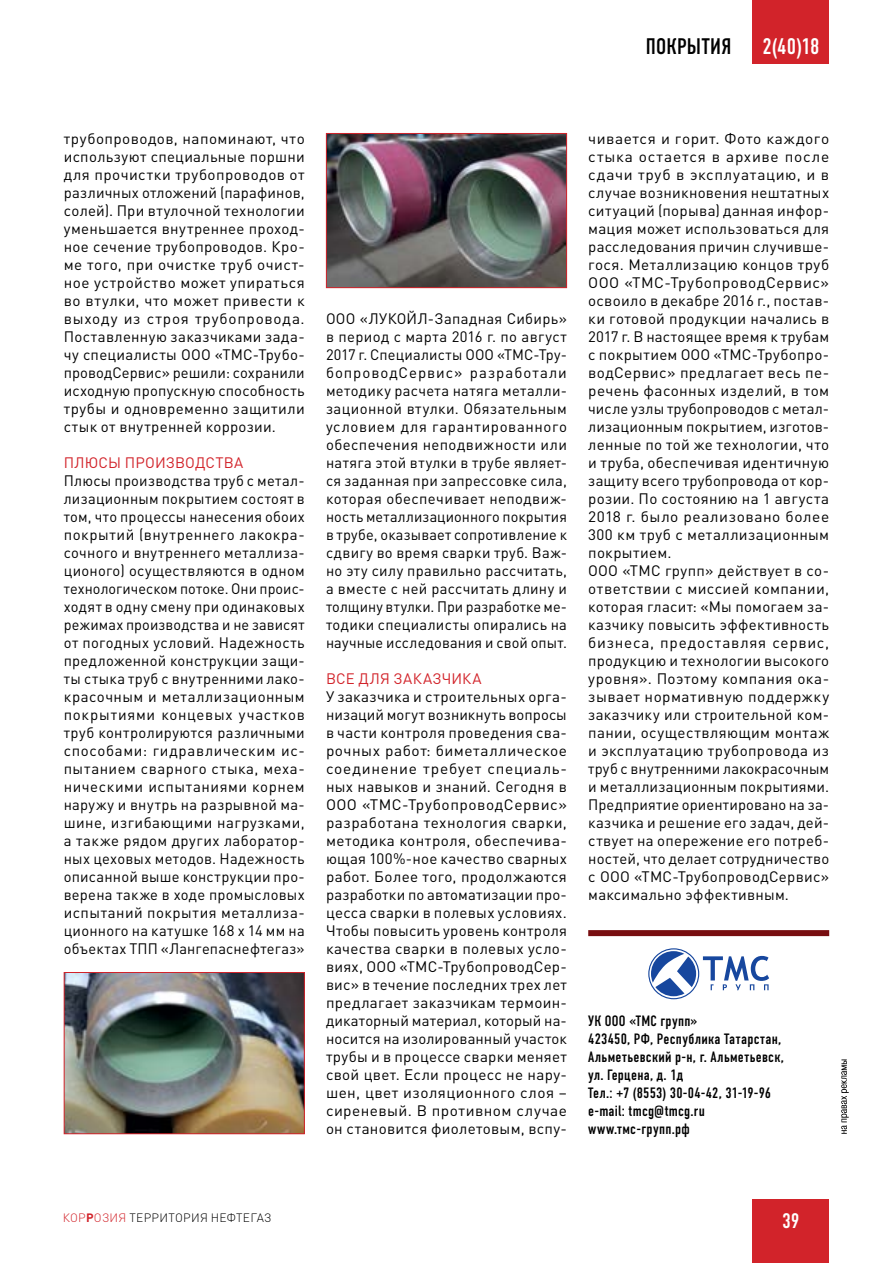
<style>
.page{position:relative;width:893px;height:1263px;background:#fff}
.page>*{position:absolute;margin:0;border:0;box-sizing:border-box;transform-origin:0 0}
.t1{font:22.5px "DIN Condensed C";letter-spacing:.015em;color:#000}
.t2{font:22.5px "DIN Condensed C";color:#fff}
.t3{font:21px "DIN Condensed C";color:#fff}
.t4{font:15px/18px "DIN Pro";letter-spacing:.02em;color:#000;text-align:justify}
.t5{font:15px/18px "DIN Condensed C";letter-spacing:.02em;color:#000}
.t6{font:15px "DIN Pro";letter-spacing:.01em;color:#d2232a}
.t7{font:300 12px "DIN Pro";letter-spacing:.02em;color:#000}
.s1{color:#d2232a}
.s2{font-weight:700;color:#d2232a}
</style>
<div class="page">
<div style="left:753px;top:1199px;width:76px;height:64px;background:#d2232a"></div>
<div style="left:753px;top:0;width:76px;height:64px;background:#d2232a"></div>
<img style="left:66px;top:974px;width:237px;height:158px">
<div style="left:64px;top:972px;width:241px;height:162px;border:1px solid #d2232a"></div>
<img style="left:328px;top:135px;width:237px;height:151px">
<div style="left:326px;top:133px;width:241px;height:155px;border:1px solid #d2232a"></div>
<svg style="left:841px;top:1059px;width:8px;height:75px"></svg>
<div style="left:588px;top:930px;width:241px;height:6px;background:#780e10"></div>
<svg style="left:648px;top:948px;width:121px;height:51px"></svg>
<h1 class="t1" style="left:646px;top:34px;width:87px">ПОКРЫТИЯ</h1>
<h1 class="t2" style="left:762px;top:34px;width:59px">2(40)18</h1>
<p class="t4" style="left:64px;top:129px;width:242px">трубопроводов, напоминают, что используют специальные поршни для прочистки трубопроводов от различных отложений (парафинов, солей). При втулочной технологии уменьшается внутреннее проход&shy;ное сечение трубопроводов. Кро&shy;ме того, при очистке труб очист&shy;ное устройство может упираться во втулки, что может привести к выходу из строя трубопровода.<br>Поставленную заказчиками зада&shy;чу специалисты ООО «ТМС-Трубо&shy;проводСервис» решили: сохранили исходную пропускную способность трубы и одновременно защитили стык от внутренней коррозии.</p>
<p class="t6" style="left:64px;top:452px;width:181px">ПЛЮСЫ ПРОИЗВОДСТВА</p>
<p class="t4" style="left:64px;top:471px;width:242px">Плюсы производства труб с метал&shy;лизационным покрытием состоят в том, что процессы нанесения обоих покрытий (внутреннего лакокра&shy;сочного и внутреннего металлиза&shy;ционого) осуществляются в одном технологическом потоке. Они проис&shy;ходят в одну смену при одинаковых режимах производства и не зависят от погодных условий. Надежность предложенной конструкции защи&shy;ты стыка труб с внутренними лако&shy;красочным и металлизационным покрытиями концевых участков труб контролируются различными способами: гидравлическим ис&shy;пытанием сварного стыка, меха&shy;ническими испытаниями корнем наружу и внутрь на разрывной ма&shy;шине, изгибающими нагрузками, а также рядом других лаборатор&shy;ных цеховых методов. Надежность описанной выше конструкции про&shy;верена также в ходе промысловых испытаний покрытия металлиза&shy;ционного на катушке 168 х 14 мм на объектах ТПП «Лангепаснефтегаз»</p>
<p class="t4" style="left:326px;top:309px;width:242px">ООО «ЛУКОЙЛ-Западная Сибирь» в период с марта 2016 г. по август 2017 г. Специалисты ООО «ТМС-Тру&shy;бопроводСервис» разработали методику расчета натяга металли&shy;зационной втулки. Обязательным условием для гарантированного обеспечения неподвижности или натяга этой втулки в трубе являет&shy;ся заданная при запрессовке сила, которая обеспечивает неподвиж&shy;ность металлизационного покрытия в трубе, оказывает сопротивление к сдвигу во время сварки труб. Важ&shy;но эту силу правильно рассчитать, а вместе с ней рассчитать длину и толщину втулки. При разработке ме&shy;тодики специалисты опирались на научные исследования и свой опыт.</p>
<p class="t6" style="left:326px;top:668px;width:157px">ВСЕ ДЛЯ ЗАКАЗЧИКА</p>
<p class="t4" style="left:326px;top:687px;width:242px">У заказчика и строительных орга&shy;низаций могут возникнуть вопросы в части контроля проведения сва&shy;рочных работ: биметаллическое соединение требует специаль&shy;ных навыков и знаний. Сегодня в ООО «ТМС-ТрубопроводСервис» разработана технология сварки, методика контроля, обеспечива&shy;ющая 100%-ное качество сварных работ. Более того, продолжаются разработки по автоматизации про&shy;цесса сварки в полевых условиях.<br>Чтобы повысить уровень контроля качества сварки в полевых усло&shy;виях, ООО «ТМС-ТрубопроводСер&shy;вис» в течение последних трех лет предлагает заказчикам термоин&shy;дикаторный материал, который на&shy;носится на изолированный участок трубы и в процессе сварки меняет свой цвет. Если процесс не нару&shy;шен, цвет изоляционного слоя – сиреневый. В противном случае он становится фиолетовым, вспу-</p>
<p class="t4" style="left:588px;top:129px;width:242px;text-align:left">чивается и горит. Фото каждого стыка остается в архиве после сдачи труб в эксплуатацию, и в случае возникновения нештатных ситуаций (порыва) данная инфор&shy;мация может использоваться для расследования причин случивше&shy;гося. Металлизацию концов труб<br>ООО «ТМС-ТрубопроводСервис» освоило в декабре 2016 г., постав&shy;ки готовой продукции начались в<br>2017 г. В настоящее время к трубам с покрытием ООО «ТМС-Трубопро&shy;водСервис» предлагает весь пе&shy;речень фасонных изделий, в том числе узлы трубопроводов с метал&shy;лизационным покрытием, изготов&shy;ленные по той же технологии, что и труба, обеспечивая идентичную защиту всего трубопровода от кор&shy;розии. По состоянию на 1 августа<br>2018 г. было реализовано более<br>300 км труб с металлизационным покрытием.<br>ООО «ТМС групп» действует в со&shy;ответствии с миссией компании, которая гласит: «Мы помогаем за&shy;казчику повысить эффективность бизнеса, предоставляя сервис, продукцию и технологии высокого уровня». Поэтому компания ока&shy;зывает нормативную поддержку заказчику или строительной ком&shy;пании, осуществляющим монтаж и эксплуатацию трубопровода из труб с внутренними лакокрасочным и металлизационным покрытиями.<br>Предприятие ориентировано на за&shy;казчика и решение его задач, дей&shy;ствует на опережение его потреб&shy;ностей, что делает сотрудничество с ООО «ТМС-ТрубопроводСервис» максимально эффективным.</p>
<p class="t5" style="left:588px;top:1012px;width:197px">УК ООО «ТМС групп»<br>423450, РФ, Республика Татарстан,<br>Альметьевский р-н, г. Альметьевск, ул. Герцена, д. 1д<br>Тел.: +7 (8553) 30-04-42, 31-19-96 e-mail: tmcg@tmcg.ru www.тмс-групп.рф</p>
<p class="t7" style="left:63px;top:1210px;width:211px"><span class="s1">КОР</span><span class="s2">Р</span><span class="s1">ОЗИЯ</span> ТЕРРИТОРИЯ НЕФТЕГАЗ</p>
<h2 class="t3" style="left:782px;top:1208px;width:19px">39</h2>
</div>
